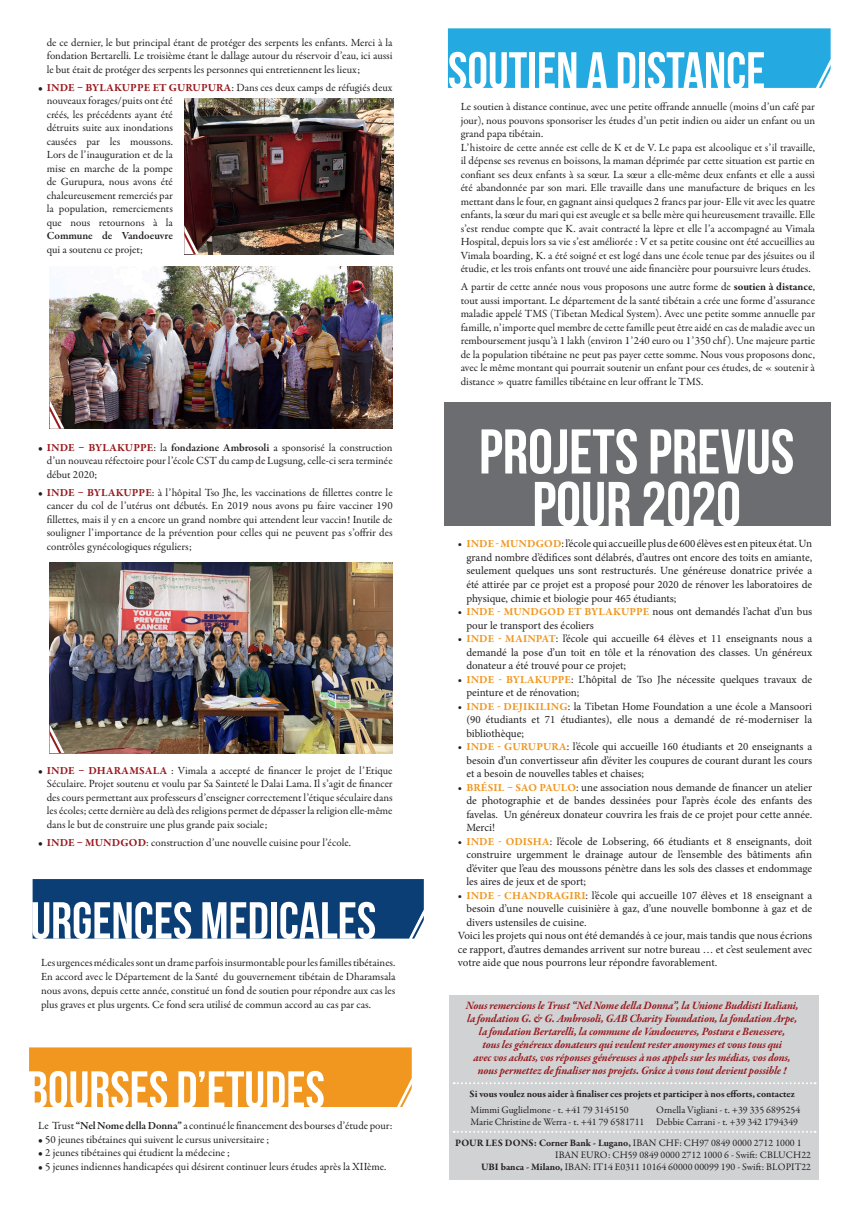
<style>
.page{position:relative;width:859px;height:1208px;background:#fff}
.page>*{position:absolute;margin:0;border:0;box-sizing:border-box;transform-origin:0 0}
.t1{font:63px/52.5px "Bebas Neue";color:#fff;text-align:center}
.t2{font:52px "Bebas Neue";color:#fff}
.t3{font:italic 700 11.5px "Garamond Premr Pro";letter-spacing:-.01em;color:#981a1e}
.t4{font:11px/13.5px "Garamond Premr Pro";color:#231f20;text-align:justify}
.t5{font:11px/13.5px "Minion Pro";color:#231f20;text-align:justify}
.t6{font:10px "Garamond Premr Pro";color:#231f20}
.t7{font:700 10px "Garamond Premr Pro";color:#231f20}
.s1{font-weight:700;color:#981a1e}
.s2{font-weight:600}
.s3{font-weight:700}
.s4{font-family:"Garamond Premr Pro";font-weight:700;color:#f1971f}
.s5{font-weight:400}
</style>
<div class="page">
<div style="left:448px;top:28px;width:383px;height:60px;background:#24aae1"></div>
<div style="left:29px;top:1047px;width:383px;height:60px;background:#f1971f"></div>
<div style="left:444px;top:403px;width:387px;height:123px;background:#6c6d70"></div>
<div style="left:449px;top:995px;width:370px;height:184px;background:#d1d2d4"></div>
<svg style="left:454px;top:1082px;width:361px;height:2px"></svg>
<svg style="left:454px;top:1131px;width:361px;height:1px"></svg>
<img style="left:50px;top:562px;width:343px;height:191px">
<svg style="left:50px;top:724px;width:14px;height:29px"></svg>
<img style="left:50px;top:266px;width:343px;height:163px">
<svg style="left:50px;top:400px;width:14px;height:29px"></svg>
<img style="left:184px;top:98px;width:209px;height:156px">
<svg style="left:184px;top:225px;width:15px;height:29px"></svg>
<div style="left:33px;top:879px;width:391px;height:59px;background:#0b3e75"></div>
<p class="t4" style="left:47px;top:36px;width:347px">de ce dernier, le but principal étant de protéger des serpents les enfants. Merci à la fondation Bertarelli. Le troisième étant le dallage autour du réservoir d’eau, ici aussi le but était de protéger des serpents les personnes qui entretiennent les lieux;</p>
<p class="t4" style="left:47px;top:81px;width:347px;text-align:left;text-indent:-9px">• <span class="s1">INDE – BYLAKUPPE ET GURUPURA</span>: Dans ces deux camps de réfugiés deux nouveaux forages/puits ont été<br>créés, les précédents ayant été<br>détruits suite aux inondations<br>causées par les moussons.<br>Lors de l’inauguration et de la<br>mise en marche de la pompe<br>de Gurupura, nous avons été<br>chaleureusement remerciés par<br>la population, remerciements<br>que nous retournons à la<br><span class="s2">Commune de Vandoeuvre<br></span>qui a soutenu ce projet;</p>
<p class="t4" style="left:47px;top:441px;width:347px;text-indent:-9px">• <span class="s1">INDE – BYLAKUPPE</span>: la <span class="s2">fondazione Ambrosoli</span> a sponsorisé la construction d’un nouveau réfectoire pour l’école CST du camp de Lugsung, celle-ci sera terminée début 2020;</p>
<p class="t4" style="left:47px;top:486px;width:347px;text-indent:-9px">• <span class="s1">INDE – BYLAKUPPE</span>: à l’hôpital Tso Jhe, les vaccinations de fillettes contre le cancer du col de l’utérus ont débutés. En 2019 nous avons pu faire vacciner 190 fillettes, mais il y en a encore un grand nombre qui attendent leur vaccin! Inutile de souligner l’importance de la prévention pour celles qui ne peuvent pas s’offrir des contrôles gynécologiques réguliers;</p>
<p class="t4" style="left:47px;top:764px;width:347px;text-indent:-9px">• <span class="s1">INDE – DHARAMSALA</span> : Vimala a accepté de financer le projet de l’Etique Séculaire. Projet soutenu et voulu par Sa Sainteté le Dalai Lama. Il s’agit de financer des cours permettant aux professeurs d’enseigner correctement l’étique séculaire dans les écoles; cette dernière au delà des religions permet de dépasser la religion elle-même dans le but de construire une plus grande paix sociale;</p>
<p class="t4" style="left:38px;top:836px;width:314px">• <span class="s1">INDE – MUNDGOD</span>: construction d’une nouvelle cuisine pour l’école.</p>
<p class="t2" style="left:30px;top:892px;width:347px">URGENCES MEDICALES</p>
<p class="t4" style="left:41px;top:956px;width:356px;line-height:14px">Les urgences médicales sont un drame parfois insurmontable pour les familles tibétaines.<br>En accord avec le Département de la Santé du gouvernement tibétain de Dharamsala nous avons, depuis cette année, constitué un fond de soutien pour répondre aux cas les plus graves et plus urgents. Ce fond sera utilisé de commun accord au cas par cas.</p>
<p class="t2" style="left:27px;top:1061px;width:299px">BOURSES D’ETUDES</p>
<p class="t4" style="left:38px;top:1119px;width:356px">Le Trust <span class="s2">“Nel Nome della Donna”</span> a continué le financement des bourses d’étude pour:</p>
<p class="t4" style="left:38px;top:1132px;width:233px">• 50 jeunes tibétaines qui suivent le cursus universitaire ;</p>
<p class="t4" style="left:38px;top:1146px;width:193px">• 2 jeunes tibétaines qui étudient la médecine ;</p>
<p class="t4" style="left:38px;top:1159px;width:350px">• 5 jeunes indiennes handicapées qui désirent continuer leurs études après la XIIème.</p>
<p class="t2" style="left:448px;top:42px;width:319px">SOUTIEN A DISTANCE</p>
<p class="t4" style="left:461px;top:100px;width:356px">Le soutien à distance continue, avec une petite offrande annuelle (moins d’un café par jour), nous pouvons sponsoriser les études d’un petit indien ou aider un enfant ou un grand papa tibétain.</p>
<p class="t4" style="left:461px;top:141px;width:356px">L’histoire de cette année est celle de K et de V. Le papa est alcoolique et s’il travaille, il dépense ses revenus en boissons, la maman déprimée par cette situation est partie en confiant ses deux enfants à sa sœur. La sœur a elle-même deux enfants et elle a aussi été abandonnée par son mari. Elle travaille dans une manufacture de briques en les mettant dans le four, en gagnant ainsi quelques 2 francs par jour- Elle vit avec les quatre enfants, la sœur du mari qui est aveugle et sa belle mère qui heureusement travaille. Elle s’est rendue compte que K. avait contracté la lèpre et elle l’a accompagné au Vimala Hospital, depuis lors sa vie s’est améliorée : V et sa petite cousine ont été accueillies au Vimala boarding, K. a été soigné et est logé dans une école tenue par des jésuites ou il étudie, et les trois enfants ont trouvé une aide financière pour poursuivre leurs études.</p>
<p class="t4" style="left:461px;top:280px;width:356px">A partir de cette année nous vous proposons une autre forme de <span class="s3">soutien à distance</span>, tout aussi important. Le département de la santé tibétain a crée une forme d’assurance maladie appelé TMS (Tibetan Medical System). Avec une petite somme annuelle par famille, n’importe quel membre de cette famille peut être aidé en cas de maladie avec un remboursement jusqu’à 1 lakh (environ 1’240 euro ou 1’350 chf ). Une majeure partie de la population tibétaine ne peut pas payer cette somme. Nous vous proposons donc, avec le même montant qui pourrait soutenir un enfant pour ces études, de « soutenir à distance » quatre familles tibétaine en leur offrant le TMS.</p>
<p class="t1" style="left:479px;top:425px;width:317px">PROJETS PREVUS<br>POUR 2020</p>
<p class="t5" style="left:466px;top:537px;width:347px;text-indent:-9px">• <span class="s4">INDE - MUNDGOD</span>: l’école qui accueille plus de 600 élèves est en piteux état. Un grand nombre d’édifices sont délabrés, d’autres ont encore des toits en amiante, seulement quelques uns sont restructurés. Une généreuse donatrice privée a été attirée par ce projet est a proposé pour 2020 de rénover les laboratoires de physique, chimie et biologie pour 465 étudiants;</p>
<p class="t5" style="left:466px;top:605px;width:347px;text-indent:-9px">• <span class="s4">INDE - MUNDGOD ET BYLAKUPPE</span> nous ont demandés l’achat d’un bus pour le transport des écoliers</p>
<p class="t5" style="left:466px;top:632px;width:347px;text-indent:-9px">• <span class="s4">INDE - MAINPAT</span>: l’école qui accueille 64 élèves et 11 enseignants nous a demandé la pose d’un toit en tôle et la rénovation des classes. Un généreux donateur a été trouvé pour ce projet;</p>
<p class="t5" style="left:466px;top:672px;width:347px;text-indent:-9px">• <span class="s4">INDE - BYLAKUPPE</span>: L’hôpital de Tso Jhe nécessite quelques travaux de peinture et de rénovation;</p>
<p class="t5" style="left:466px;top:699px;width:347px;text-indent:-9px">• <span class="s4">INDE - DEJIKILING</span>: la Tibetan Home Foundation a une école a Mansoori (90 étudiants et 71 étudiantes), elle nous a demandé de ré-moderniser la bibliothèque;</p>
<p class="t5" style="left:466px;top:740px;width:347px;text-indent:-9px">• <span class="s4">INDE - GURUPURA</span>: l’école qui accueille 160 étudiants et 20 enseignants a besoin d’un convertisseur afin d’éviter les coupures de courant durant les cours et a besoin de nouvelles tables et chaises;</p>
<p class="t5" style="left:466px;top:780px;width:347px;text-indent:-9px">• <span class="s4">BRÉSIL – SAO PAULO</span>: une association nous demande de financer un atelier de photographie et de bandes dessinées pour l’après école des enfants des favelas. Un généreux donateur couvrira les frais de ce projet pour cette année.<br>Merci!</p>
<p class="t5" style="left:466px;top:834px;width:347px;text-indent:-9px">• <span class="s4">INDE - ODISHA</span>: l’école de Lobsering, 66 étudiants et 8 enseignants, doit construire urgemment le drainage autour de l’ensemble des bâtiments afin d’éviter que l’eau des moussons pénètre dans les sols des classes et endommage les aires de jeux et de sport;</p>
<p class="t5" style="left:466px;top:888px;width:347px;text-indent:-9px">• <span class="s4">INDE - CHANDRAGIRI</span>: l’école qui accueille 107 élèves et 18 enseignant a besoin d’une nouvelle cuisinière à gaz, d’une nouvelle bombonne à gaz et de divers ustensiles de cuisine.</p>
<p class="t5" style="left:458px;top:929px;width:356px">Voici les projets qui nous ont été demandés à ce jour, mais tandis que nous écrions ce rapport, d’autres demandes arrivent sur notre bureau … et c’est seulement avec votre aide que nous pourrons leur répondre favorablement.</p>
<p class="t3" style="left:466px;top:998px;width:334px">Nous remercions le Trust “Nel Nome della Donna”, la Unione Buddisti Italiani,</p>
<p class="t3" style="left:467px;top:1011px;width:332px">la fondation G. &amp; G. Ambrosoli, GAB Charity Foundation, la fondation Arpe,</p>
<p class="t3" style="left:479px;top:1024px;width:308px">la fondation Bertarelli, la commune de Vandoeuvres, Postura e Benessere,</p>
<p class="t3" style="left:482px;top:1037px;width:301px">tous les généreux donateurs qui veulent rester anonymes et vous tous qui</p>
<p class="t3" style="left:473px;top:1050px;width:319px">avec vos achats, vos réponses généreuses à nos appels sur les médias, vos dons,</p>
<p class="t3" style="left:478px;top:1063px;width:310px">nous permettez de finaliser nos projets. Grâce à vous tout devient possible !</p>
<p class="t7" style="left:470px;top:1088px;width:327px">Si vous voulez nous aider à finaliser ces projets et participer à nos efforts, contactez</p>
<p class="t6" style="left:471px;top:1103px;width:160px">Mimmi Guglielmone - t. +41 79 3145150</p>
<p class="t6" style="left:471px;top:1115px;width:175px">Marie Christine de Werra - t. +41 79 6581711</p>
<p class="t6" style="left:656px;top:1103px;width:146px">Ornella Vigliani - t. +39 335 6895254</p>
<p class="t6" style="left:656px;top:1115px;width:143px">Debbie Carrani - t. +39 342 1794349</p>
<p class="t7" style="left:455px;top:1136px;width:348px">POUR LES DONS: Corner Bank - Lugano, <span class="s5">IBAN CHF: CH97 0849 0000 2712 1000 1</span></p>
<p class="t6" style="left:555px;top:1148px;width:257px">IBAN EURO: CH59 0849 0000 2712 1000 6 - Swift: CBLUCH22</p>
<p class="t6" style="left:481px;top:1160px;width:331px"><span class="s3">UBI banca - Milano,</span> IBAN: IT14 E0311 10164 60000 00099 190 - Swift: BLOPIT22</p>
</div>
